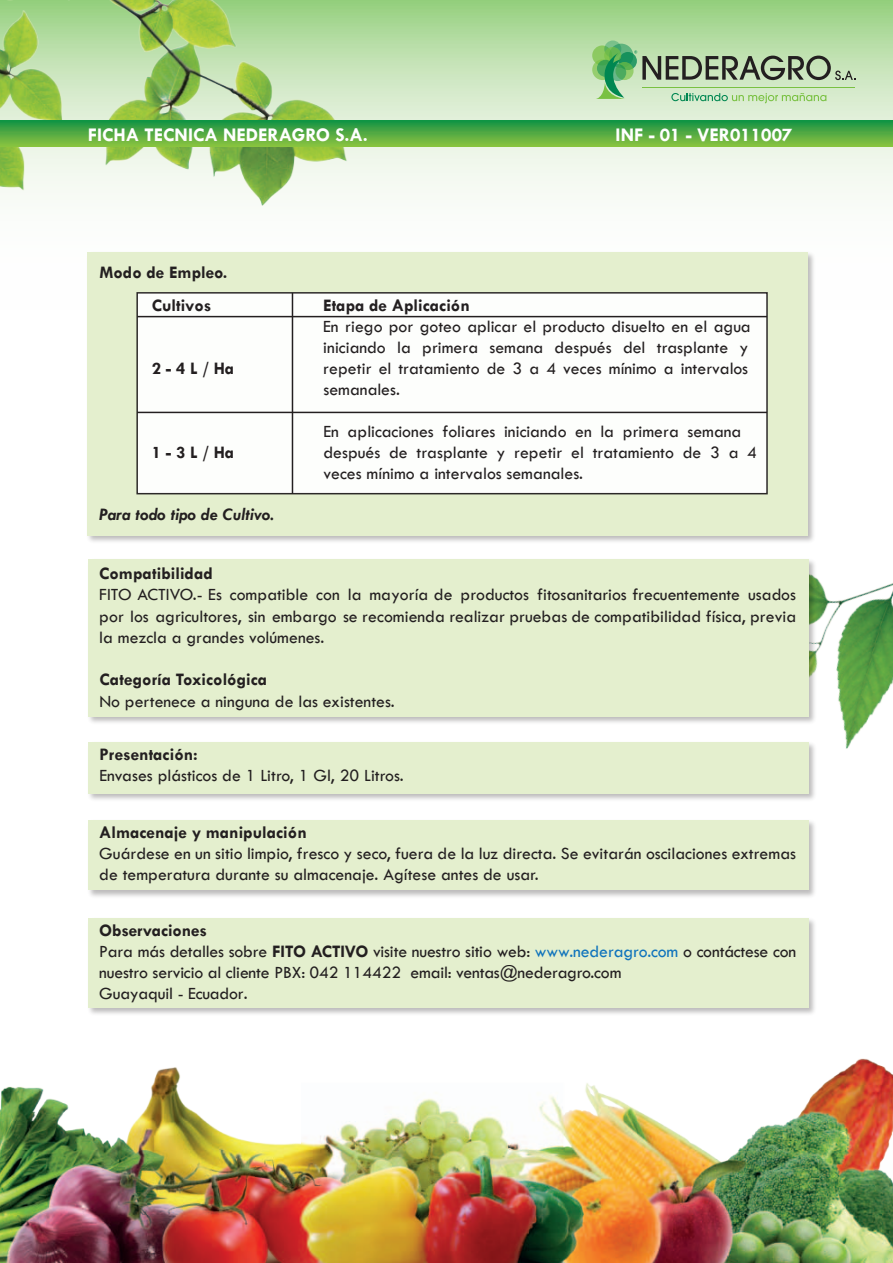
<style>
.page{position:relative;width:893px;height:1263px;background:#fff}
.page>*{position:absolute;margin:0;border:0;box-sizing:border-box;transform-origin:0 0}
.t1{font:700 19.5px "Tw Cen";color:#fff}
.t2{font:17.7px/21.3px "Tw Cen";color:#231f20}
.t3{font:700 17.7px "Tw Cen";color:#231f20}
.t4{font:italic 700 17.7px "Tw Cen";color:#231f20}
.s1{font-weight:700}
.s2{color:#1074bc}
</style>
<div class="page">
<img style="left:0;top:1058px;width:893px;height:205px">
<svg style="left:359px;top:0;width:534px;height:193px"></svg>
<img style="left:0;top:0;width:359px;height:206px">
<img style="left:819px;top:581px;width:74px;height:168px">
<img style="left:87px;top:252px;width:727px;height:290px">
<div style="left:88px;top:253px;width:720px;height:283px;background:#e4efce"></div>
<div style="left:0;top:121px;width:893px;height:26px;background:linear-gradient(to bottom,#1a9345,#89c240)"></div>
<img style="left:88px;top:559px;width:731px;height:164px">
<div style="left:89px;top:559px;width:720px;height:158px;background:#e4efce"></div>
<img style="left:88px;top:742px;width:727px;height:58px">
<div style="left:89px;top:742px;width:720px;height:52px;background:#e4efce"></div>
<img style="left:88px;top:820px;width:727px;height:77px">
<div style="left:89px;top:820px;width:720px;height:70px;background:#e4efce"></div>
<img style="left:88px;top:918px;width:727px;height:96px">
<div style="left:89px;top:918px;width:720px;height:89px;background:#e4efce"></div>
<div style="left:136px;top:292px;width:632px;height:202px;background:#fff;border:2px solid #231f20"></div>
<hr style="left:137px;top:316px;width:630px;height:1px;background:#231f20">
<hr style="left:292px;top:293px;width:1px;height:201px;background:#231f20">
<hr style="left:137px;top:412px;width:630px;height:1px;background:#231f20">
<svg style="left:592px;top:59px;width:21px;height:21px"></svg>
<svg style="left:592px;top:45px;width:20px;height:20px"></svg>
<svg style="left:604px;top:41px;width:17px;height:17px"></svg>
<svg style="left:609px;top:44px;width:24px;height:24px"></svg>
<svg style="left:619px;top:52px;width:18px;height:18px"></svg>
<svg style="left:615px;top:62px;width:19px;height:18px"></svg>
<svg style="left:604px;top:47px;width:17px;height:17px"></svg>
<div style="left:609px;top:64px;width:17px;height:17px;background:#4dab5f;border-radius:50%"></div>
<svg style="left:596px;top:53px;width:29px;height:46px"></svg>
<hr style="left:642px;top:87px;width:213px;height:1px;background:#79c142">
<svg style="left:671px;top:93px;width:155px;height:10px;background:#b3daac"></svg>
<svg style="left:634px;top:50px;width:221px;height:30px;background:#96aa8b"></svg>
<p class="t1" style="left:88px;top:123px;width:282px">FICHA TECNICA NEDERAGRO S.A.</p>
<p class="t1" style="left:616px;top:123px;width:178px">INF - 01 - VER011007</p>
<p class="t3" style="left:99px;top:262px;width:130px">Modo de Empleo.</p>
<p class="t3" style="left:152px;top:295px;width:61px">Cultivos</p>
<p class="t3" style="left:152px;top:358px;width:84px">2 - 4 L / Ha</p>
<p class="t3" style="left:152px;top:442px;width:84px">1 - 3 L / Ha</p>
<p class="t4" style="left:99px;top:504px;width:176px">Para todo tipo de Cultivo.</p>
<p class="t3" style="left:323px;top:295px;width:148px">Etapa de Aplicación</p>
<p class="t2" style="left:323px;top:316px;width:429px">En riego por goteo aplicar el producto disuelto en el agua iniciando la primera semana después del trasplante y repetir el tratamiento de 3 a 4 veces mínimo a intervalos semanales.</p>
<p class="t2" style="left:323px;top:421px;width:435px">En aplicaciones foliares iniciando en la primera semana después de trasplante y repetir el tratamiento de 3 a 4 veces mínimo a intervalos semanales.</p>
<p class="t3" style="left:99px;top:563px;width:115px">Compatibilidad</p>
<p class="t2" style="left:99px;top:584px;width:698px;text-align:justify">FITO ACTIVO.- Es compatible con la mayoría de productos fitosanitarios frecuentemente usados por los agricultores, sin embargo se recomienda realizar pruebas de compatibilidad física, previa la mezcla a grandes volúmenes.</p>
<p class="t3" style="left:99px;top:669px;width:169px">Categoría Toxicológica</p>
<p class="t2" style="left:99px;top:690px;width:297px">No pertenece a ninguna de las existentes.</p>
<p class="t3" style="left:99px;top:744px;width:100px">Presentación:</p>
<p class="t2" style="left:99px;top:765px;width:306px">Envases plásticos de 1 Litro, 1 Gl, 20 Litros.</p>
<p class="t3" style="left:99px;top:822px;width:209px">Almacenaje y manipulación</p>
<p class="t2" style="left:99px;top:843px;width:698px">Guárdese en un sitio limpio, fresco y seco, fuera de la luz directa. Se evitarán oscilaciones extremas de temperatura durante su almacenaje. Agítese antes de usar.</p>
<p class="t2" style="left:99px;top:919px;width:699px"><span class="s1">Observaciones<br></span>Para más detalles sobre <span class="s1">FITO ACTIVO</span> visite nuestro sitio web: <span class="s2">www.nederagro.com</span> o contáctese con nuestro servicio al cliente PBX: 042 114422 email: ventas@nederagro.com<br>Guayaquil - Ecuador.</p>
</div>
